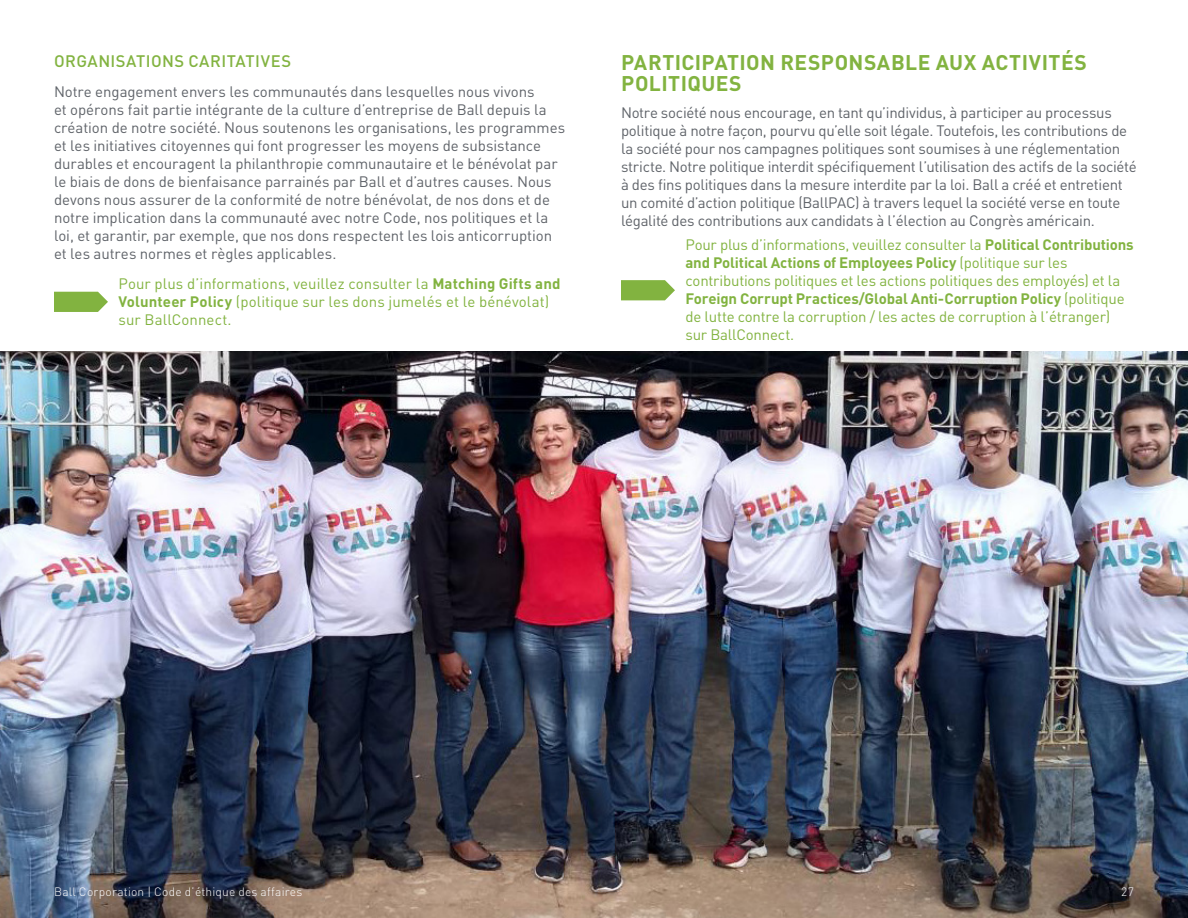
<style>
.page{position:relative;width:1188px;height:918px;background:#fff}
.page>*{position:absolute;margin:0;border:0;box-sizing:border-box;transform-origin:0 0}
.Header_2{font:700 21px/21px "DIN Pro";letter-spacing:.02em;color:#82b340}
.Header_3{font:500 16.5px "DIN Pro";letter-spacing:.03em;color:#82b340}
.Body_Copy{font:15px/18px "DIN Pro";letter-spacing:-.01em;color:#5f6369}
.Body_Copy-2{font:15px/18px "DIN Pro";letter-spacing:-.01em;color:#82b340}
.t1{font:300 12px "DIN Pro";letter-spacing:.015em;color:#fff}
.s1{font-weight:700}
</style>
<div class="page">
<svg style="left:54px;top:292px;width:54px;height:20px"></svg>
<svg style="left:621px;top:280px;width:54px;height:20px"></svg>
<img style="left:0;top:352px;width:1188px;height:566px">
<p class="Header_3" style="left:54px;top:47px;width:239px">ORGANISATIONS CARITATIVES</p>
<p class="Body_Copy" style="left:54px;top:82px;width:513px">Notre engagement envers les communautés dans lesquelles nous vivons<br>et opérons fait partie intégrante de la culture d’entreprise de Ball depuis la création de notre société. Nous soutenons les organisations, les programmes et les initiatives citoyennes qui font progresser les moyens de subsistance durables et encouragent la philanthropie communautaire et le bénévolat par le biais de dons de bienfaisance parrainés par Ball et d’autres causes. Nous devons nous assurer de la conformité de notre bénévolat, de nos dons et de notre implication dans la communauté avec notre Code, nos politiques et la loi, et garantir, par exemple, que nos dons respectent les lois anticorruption et les autres normes et règles applicables.</p>
<p class="Body_Copy-2" style="left:118px;top:274px;width:444px">Pour plus d’informations, veuillez consulter la <span class="s1">Matching Gifts and<br>Volunteer Policy</span> (politique sur les dons jumelés et le bénévolat) sur BallConnect.</p>
<p class="Header_2" style="left:621px;top:49px;width:467px">PARTICIPATION RESPONSABLE AUX ACTIVITÉS<br>POLITIQUES</p>
<p class="Body_Copy" style="left:621px;top:103px;width:517px">Notre société nous encourage, en tant qu’individus, à participer au processus politique à notre façon, pourvu qu’elle soit légale. Toutefois, les contributions de la société pour nos campagnes politiques sont soumises à une réglementation stricte. Notre politique interdit spécifiquement l’utilisation des actifs de la société à des fins politiques dans la mesure interdite par la loi. Ball a créé et entretient un comité d’action politique (BallPAC) à travers lequel la société verse en toute légalité des contributions aux candidats à l’élection au Congrès américain.</p>
<p class="Body_Copy-2" style="left:686px;top:234px;width:450px">Pour plus d’informations, veuillez consulter la <span class="s1">Political Contributions and Political Actions of Employees Policy</span> (politique sur les contributions politiques et les actions politiques des employés) et la <span class="s1">Foreign Corrupt Practices/Global Anti-Corruption Policy</span> (politique de lutte contre la corruption / les actes de corruption à l’étranger) sur BallConnect.</p>
<p class="t1" style="left:54px;top:882px;width:250px">Ball Corporation | Code d’éthique des affaires</p>
<p class="t1" style="left:1121px;top:882px;width:14px">27</p>
</div>
